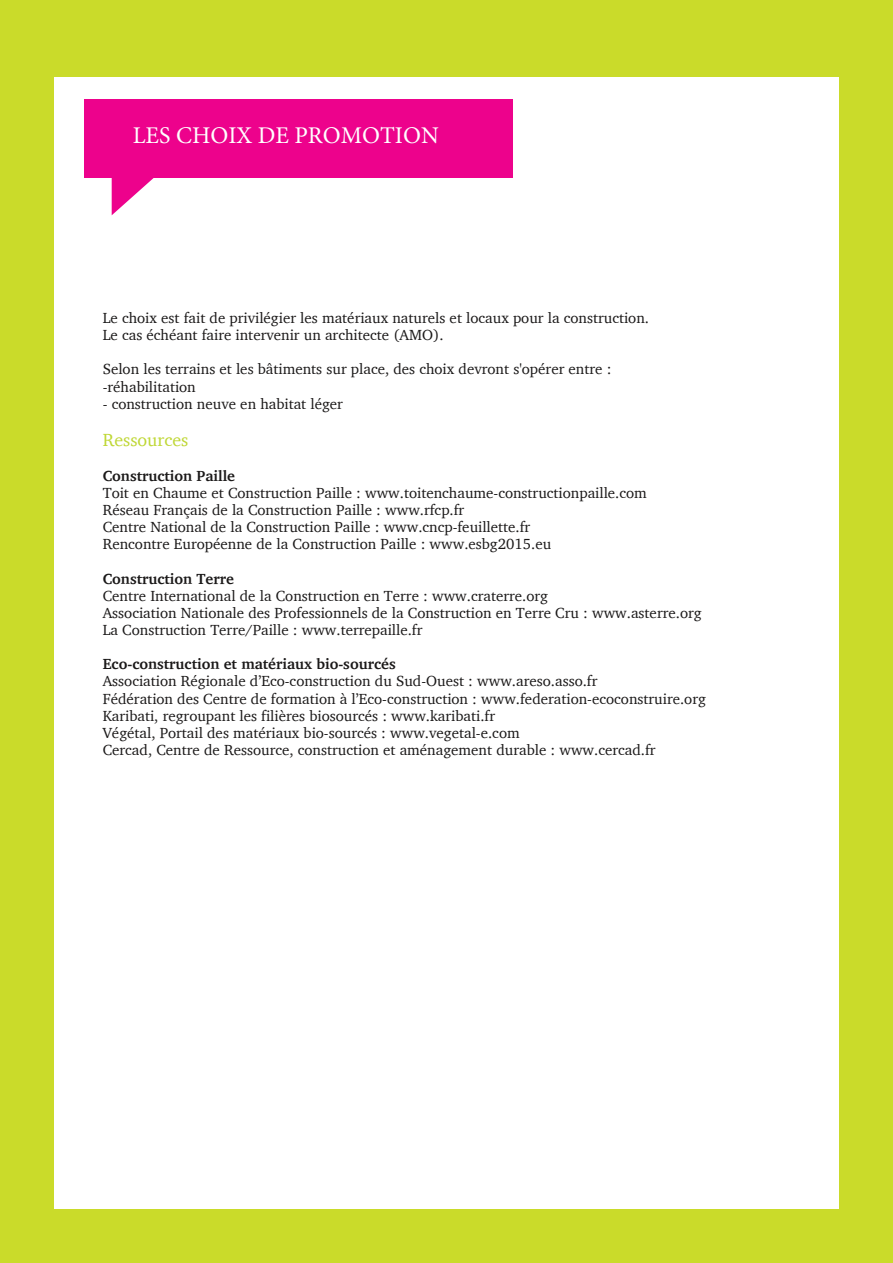
<style>
.page{position:relative;width:893px;height:1263px;background:#cadb2a}
.page>*{position:absolute;margin:0;border:0;box-sizing:border-box;transform-origin:0 0}
.t1{font:24px "Minion Pro";color:#fff}
.t2{font:18px "Charter";color:#bfd735}
.t3{font:15px/17.1px "Charter";color:#1a1818}
.t4{font:700 15px "Charter";color:#1a1818}
</style>
<div class="page">
<div style="left:54px;top:78px;width:785px;height:1131px;background:#fff"></div>
<div style="left:84px;top:100px;width:428px;height:78px;background:#ed028c"></div>
<svg style="left:112px;top:178px;width:42px;height:37px"></svg>
<h1 class="t1" style="left:133px;top:119px;width:308px">LES CHOIX DE PROMOTION</h1>
<p class="t3" style="left:103px;top:309px;width:548px">Le choix est fait de privilégier les matériaux naturels et locaux pour la construction.<br>Le cas échéant faire intervenir un architecte (AMO).</p>
<p class="t3" style="left:103px;top:360px;width:510px">Selon les terrains et les bâtiments sur place, des choix devront s'opérer entre : -réhabilitation</p>
<p class="t3" style="left:103px;top:395px;width:242px">- construction neuve en habitat léger</p>
<p class="t2" style="left:103px;top:424px;width:87px">Ressources</p>
<p class="t4" style="left:103px;top:463px;width:134px">Construction Paille</p>
<p class="t3" style="left:103px;top:484px;width:546px">Toit en Chaume et Construction Paille : www.toitenchaume-constructionpaille.com Réseau Français de la Construction Paille : www.rfcp.fr<br>Centre National de la Construction Paille : www.cncp-feuillette.fr<br>Rencontre Européenne de la Construction Paille : www.esbg2015.eu</p>
<p class="t4" style="left:103px;top:565px;width:133px">Construction Terre</p>
<p class="t3" style="left:103px;top:587px;width:600px">Centre International de la Construction en Terre : www.craterre.org<br>Association Nationale des Professionnels de la Construction en Terre Cru : www.asterre.org<br>La Construction Terre/Paille : www.terrepaille.fr</p>
<p class="t4" style="left:103px;top:651px;width:294px">Eco-construction et matériaux bio-sourcés</p>
<p class="t3" style="left:103px;top:672px;width:605px">Association Régionale d’Eco-construction du Sud-Ouest : www.areso.asso.fr<br>Fédération des Centre de formation à l’Eco-construction : www.federation-ecoconstruire.org Karibati, regroupant les filières biosourcés : www.karibati.fr<br>Végétal, Portail des matériaux bio-sourcés : www.vegetal-e.com<br>Cercad, Centre de Ressource, construction et aménagement durable : www.cercad.fr</p>
</div>
